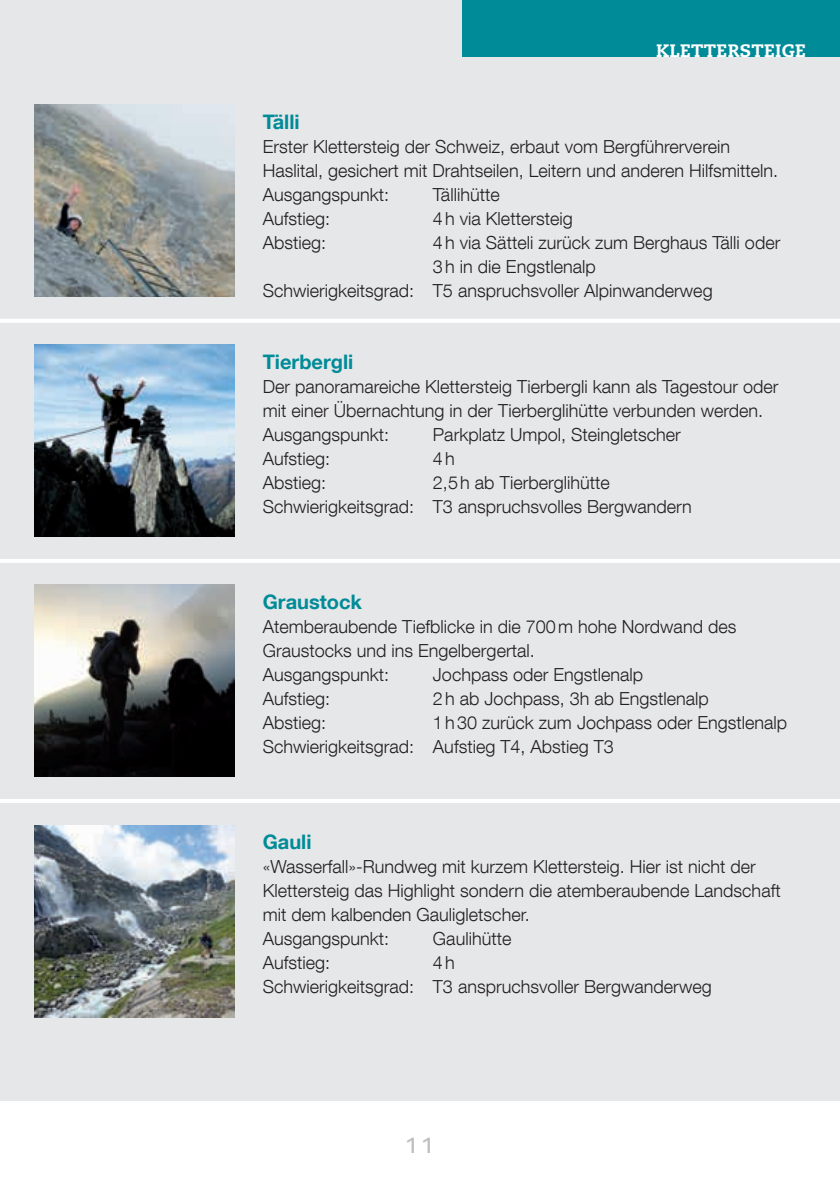
<style>
.page{position:relative;width:840px;height:1191px;background:#fff}
.page>*{position:absolute;margin:0;border:0;box-sizing:border-box;transform-origin:0 0}
.t1{font:expanded 22px "Univers LT Std";color:#bcbdc0}
.t2{font:700 20px "Helvetica Neue LT Com";color:#008b98}
.t3{font:300 18px/24px "Helvetica Neue LT Com";color:#231f20}
.t4{font:800 18px "Caecilia LT Std";letter-spacing:.02em;color:#fff}
</style>
<div class="page">
<div style="left:0;top:0;width:839px;height:1100px;background:#e6e7e9"></div>
<img style="left:34px;top:105px;width:200px;height:192px">
<img style="left:34px;top:345px;width:200px;height:192px">
<img style="left:34px;top:585px;width:200px;height:192px">
<img style="left:34px;top:825px;width:200px;height:192px">
<div style="left:462px;top:0;width:377px;height:57px;background:#008b98"></div>
<hr style="left:0;top:319px;width:839px;height:4px;background:#fff">
<hr style="left:0;top:559px;width:839px;height:4px;background:#fff">
<hr style="left:0;top:799px;width:839px;height:4px;background:#fff">
<p class="t4" style="left:655px;top:39px;width:151px">KLETTERSTEIGE</p>
<p class="t2" style="left:262px;top:109px;width:38px">Tälli</p>
<p class="t3" style="left:262px;top:134px;width:517px">Erster Klettersteig der Schweiz, erbaut vom Bergführerverein<br>Haslital, gesichert mit Drahtseilen, Leitern und anderen Hilfsmitteln.<br>Ausgangspunkt:</p>
<p class="t3" style="left:432px;top:182px;width:68px">Tällihütte</p>
<p class="t3" style="left:262px;top:206px;width:69px">Aufstieg:</p>
<p class="t3" style="left:432px;top:206px;width:141px">4h via Klettersteig</p>
<p class="t3" style="left:262px;top:230px;width:65px">Abstieg:</p>
<p class="t3" style="left:432px;top:230px;width:349px">4h via Sätteli zurück zum Berghaus Tälli oder</p>
<p class="t3" style="left:432px;top:254px;width:164px">3h in die Engstlenalp</p>
<p class="t3" style="left:262px;top:278px;width:451px">Schwierigkeitsgrad: T5 anspruchsvoller Alpinwanderweg</p>
<p class="t2" style="left:262px;top:349px;width:92px">Tierbergli</p>
<p class="t3" style="left:262px;top:374px;width:517px">Der panoramareiche Klettersteig Tierbergli kann als Tagestour oder mit einer Übernachtung in der Tierberglihütte verbunden werden.<br>Ausgangspunkt:</p>
<p class="t3" style="left:432px;top:422px;width:249px">Parkplatz Umpol, Steingletscher</p>
<p class="t3" style="left:262px;top:446px;width:69px">Aufstieg:</p>
<p class="t3" style="left:432px;top:446px;width:23px">4h</p>
<p class="t3" style="left:262px;top:470px;width:65px">Abstieg:</p>
<p class="t3" style="left:262px;top:470px;width:430px;text-indent:170px">2,5h ab Tierberglihütte<br>Schwierigkeitsgrad: T3 anspruchsvolles Bergwandern</p>
<p class="t2" style="left:262px;top:589px;width:101px">Graustock</p>
<p class="t3" style="left:262px;top:614px;width:475px">Atemberaubende Tiefblicke in die 700m hohe Nordwand des<br>Graustocks und ins Engelbergertal.<br>Ausgangspunkt:</p>
<p class="t3" style="left:432px;top:662px;width:212px">Jochpass oder Engstlenalp</p>
<p class="t3" style="left:262px;top:686px;width:69px">Aufstieg:</p>
<p class="t3" style="left:432px;top:686px;width:277px">2h ab Jochpass, 3h ab Engstlenalp</p>
<p class="t3" style="left:262px;top:710px;width:65px">Abstieg:</p>
<p class="t3" style="left:262px;top:710px;width:525px;text-indent:170px">1h30 zurück zum Jochpass oder Engstlenalp<br>Schwierigkeitsgrad: Aufstieg T4, Abstieg T3</p>
<p class="t2" style="left:262px;top:829px;width:50px">Gauli</p>
<p class="t3" style="left:262px;top:854px;width:519px">«Wasserfall»-Rundweg mit kurzem Klettersteig. Hier ist nicht der Klettersteig das Highlight sondern die atemberaubende Landschaft mit dem kalbenden Gauligletscher.<br>Ausgangspunkt:</p>
<p class="t3" style="left:432px;top:926px;width:80px">Gaulihütte</p>
<p class="t3" style="left:262px;top:950px;width:69px">Aufstieg:</p>
<p class="t3" style="left:262px;top:950px;width:450px;text-indent:170px">4h<br>Schwierigkeitsgrad: T3 anspruchsvoller Bergwanderweg</p>
<p class="t1" style="left:403px;top:1132px;width:34px">11</p>
</div>
